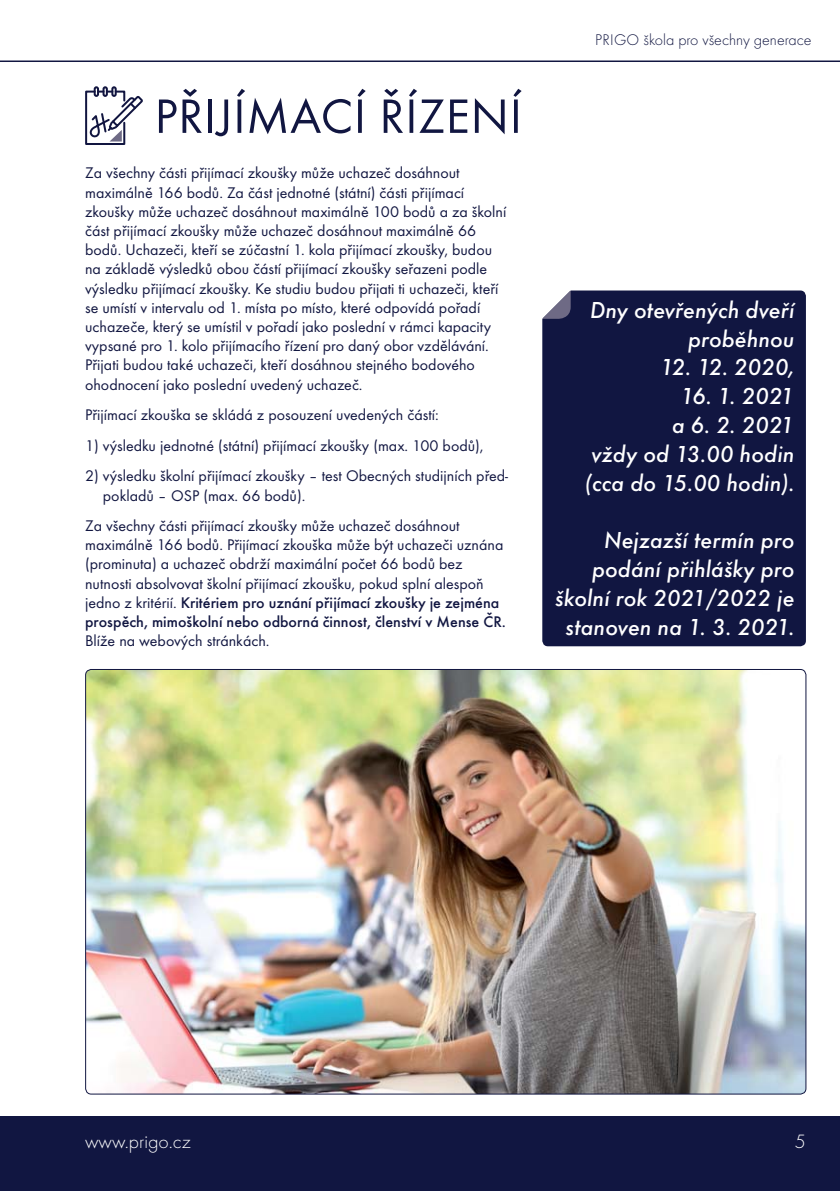
<style>
.page{position:relative;width:840px;height:1191px;background:#fff}
.page>*{position:absolute;margin:0;border:0;box-sizing:border-box;transform-origin:0 0}
.t1{font:50px "Futura TOT";letter-spacing:.015em;color:#111641}
.t2{font:24px/28.8px "Futura TOT Medi Obli";color:#fff;text-align:right}
.t3{font:20px "Futura TOT Ligh";color:#fff}
.t4{font:16px/19.2px "Futura TOT";color:#111641}
.t5{font:16px "Futura TOT Ligh";color:#111641}
.s1{font-weight:500}
</style>
<div class="page">
<div style="left:0;top:1116px;width:839px;height:75px;background:#111641"></div>
<hr style="left:0;top:60px;width:839px;height:2px;background:#111641">
<div style="left:94px;top:86px;width:5px;height:11px;border:2px solid #111540;border-radius:2px"></div>
<div style="left:102px;top:86px;width:6px;height:11px;border:2px solid #111540;border-radius:2px"></div>
<div style="left:111px;top:86px;width:6px;height:11px;border:2px solid #111540;border-radius:2px"></div>
<svg style="left:85px;top:90px;width:58px;height:55px"></svg>
<img style="left:86px;top:669px;width:719px;height:425px;border-radius:6px">
<div style="left:542px;top:290px;width:263px;height:356px;background:#111641"></div>
<svg style="left:542px;top:290px;width:31px;height:32px"></svg>
<h1 class="t1" style="left:154px;top:93px;width:369px">PŘIJÍMACÍ ŘÍZENÍ</h1>
<p class="t4" style="left:85px;top:164px;width:422px">Za všechny části přijímací zkoušky může uchazeč dosáhnout maximálně 166 bodů. Za část jednotné (státní) části přijímací zkoušky může uchazeč dosáhnout maximálně 100 bodů a za školní část přijímací zkoušky může uchazeč dosáhnout maximálně 66 bodů. Uchazeči, kteří se zúčastní 1. kola přijímací zkoušky, budou na základě výsledků obou částí přijímací zkoušky seřazeni podle výsledku přijímací zkoušky. Ke studiu budou přijati ti uchazeči, kteří se umístí v intervalu od 1. místa po místo, které odpovídá pořadí uchazeče, který se umístil v pořadí jako poslední v rámci kapacity vypsané pro 1. kolo přijímacího řízení pro daný obor vzdělávání.<br>Přijati budou také uchazeči, kteří dosáhnou stejného bodového ohodnocení jako poslední uvedený uchazeč.</p>
<p class="t4" style="left:85px;top:406px;width:355px">Přijímací zkouška se skládá z posouzení uvedených částí:</p>
<p class="t4" style="left:85px;top:436px;width:399px">1) výsledku jednotné (státní) přijímací zkoušky (max. 100 bodů),</p>
<p class="t4" style="left:103px;top:467px;width:406px;text-indent:-18px">2) výsledku školní přijímací zkoušky – test Obecných studijních před&shy;pokladů – OSP (max. 66 bodů).</p>
<p class="t4" style="left:85px;top:517px;width:422px">Za všechny části přijímací zkoušky může uchazeč dosáhnout maximálně 166 bodů. Přijímací zkouška může být uchazeči uznána (prominuta) a uchazeč obdrží maximální počet 66 bodů bez nutnosti absolvovat školní přijímací zkoušku, pokud splní alespoň jedno z kritérií. <span class="s1">Kritériem pro uznání přijímací zkoušky je zejména prospěch, mimoškolní nebo odborná činnost, členství v Mense ČR.</span></p>
<p class="t4" style="left:85px;top:632px;width:186px">Blíže na webových stránkách.</p>
<p class="t5" style="left:595px;top:32px;width:218px">PRIGO škola pro všechny generace</p>
<h2 class="t2" style="left:590px;top:297px;width:206px">Dny otevřených dveří proběhnou</h2>
<h2 class="t2" style="left:660px;top:354px;width:136px">12. 12. 2020,</h2>
<h2 class="t2" style="left:584px;top:383px;width:211px">16. 1. 2021<br>a 6. 2. 2021<br>vždy od 13.00 hodin (cca do 15.00 hodin).</h2>
<h2 class="t2" style="left:555px;top:527px;width:241px">Nejzazší termín pro podání přihlášky pro školní rok 2021/2022 je stanoven na 1. 3. 2021.</h2>
<p class="t3" style="left:85px;top:1131px;width:107px">www.prigo.cz</p>
<p class="t3" style="left:794px;top:1131px;width:12px">5</p>
</div>
